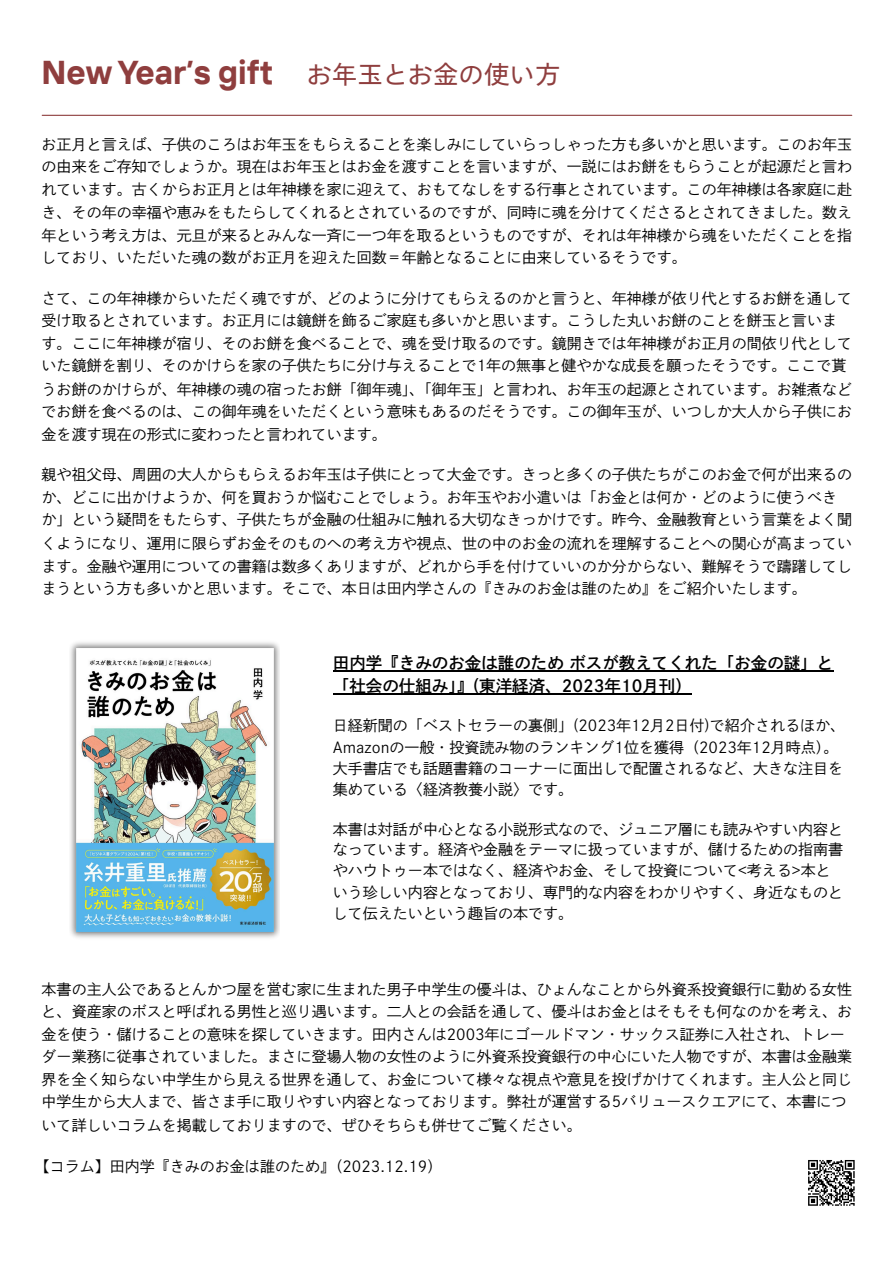
<style>
.page{position:relative;width:894px;height:1263px;background:#fff}
.page>*{position:absolute;margin:0;border:0;box-sizing:border-box;transform-origin:0 0}
.t1{font:700 33px "TT Interphases";color:#8f3e3e}
.t2{font:16.5px/22.5px "DMT Shuei Go Kin Std B";color:#000}
.t3{font:15px/22.6px "DMT Shuei Go Kin Std L";color:#000}
.s1{font-family:"Tazugane Info Std N";font-weight:400;font-size:25.5px}
</style>
<div class="page">
<hr style="left:42px;top:115px;width:809px;height:1px;background:#8f3e3e">
<img style="left:70px;top:642px;width:209px;height:296px">
<svg style="left:333px;top:670px;width:501px;height:25px"></svg>
<hr style="left:333px;top:671px;width:500px;height:1px;background:#000">
<hr style="left:333px;top:693px;width:358px;height:1px;background:#000">
<img style="left:808px;top:1160px;width:47px;height:46px">
<h1 class="t1" style="left:42px;top:51px;width:517px">New Year’s gift <span class="s1">お年玉とお金の使い方</span></h1>
<p class="t3" style="left:42px;top:133px;width:811px">お正月と言えば、子供のころはお年玉をもらえることを楽しみにしていらっしゃった方も多いかと思います。このお年玉の由来をご存知でしょうか。現在はお年玉とはお金を渡すことを言いますが、一説にはお餅をもらうことが起源だと言われています。古くからお正月とは年神様を家に迎えて、おもてなしをする行事とされています。この年神様は各家庭に赴き、その年の幸福や恵みをもたらしてくれるとされているのですが、同時に魂を分けてくださるとされてきました。数え年という考え方は、元旦が来るとみんな一斉に一つ年を取るというものですが、それは年神様から魂をいただくことを指しており、いただいた魂の数がお正月を迎えた回数＝年齢となることに由来しているそうです。</p>
<p class="t3" style="left:42px;top:287px;width:811px">さて、この年神様からいただく魂ですが、どのように分けてもらえるのかと言うと、年神様が依り代とするお餅を通して受け取るとされています。お正月には鏡餅を飾るご家庭も多いかと思います。こうした丸いお餅のことを餅玉と言います。ここに年神様が宿り、そのお餅を食べることで、魂を受け取るのです。鏡開きでは年神様がお正月の間依り代としていた鏡餅を割り、そのかけらを家の子供たちに分け与えることで1年の無事と健やかな成長を願ったそうです。ここで貰うお餅のかけらが、年神様の魂の宿ったお餅「御年魂」、「御年玉」と言われ、お年玉の起源とされています。お雑煮などでお餅を食べるのは、この御年魂をいただくという意味もあるのだそうです。この御年玉が、いつしか大人から子供にお金を渡す現在の形式に変わったと言われています。</p>
<p class="t3" style="left:42px;top:463px;width:811px">親や祖父母、周囲の大人からもらえるお年玉は子供にとって大金です。きっと多くの子供たちがこのお金で何が出来るのか、どこに出かけようか、何を買おうか悩むことでしょう。お年玉やお小遣いは「お金とは何か・どのように使うべきか」という疑問をもたらす、子供たちが金融の仕組みに触れる大切なきっかけです。昨今、金融教育という言葉をよく聞くようになり、運用に限らずお金そのものへの考え方や視点、世の中のお金の流れを理解することへの関心が高まっています。金融や運用についての書籍は数多くありますが、どれから手を付けていいのか分からない、難解そうで躊躇してしまうという方も多いかと思います。そこで、本日は田内学さんの『きみのお金は誰のため』をご紹介いたします。</p>
<h1 class="t2" style="left:333px;top:652px;width:502px">田内学『きみのお金は誰のためボスが教えてくれた「お金の謎」と「社会の仕組み」』(東洋経済、2023年10月刊）</h1>
<p class="t3" style="left:333px;top:715px;width:513px;line-height:21.3px">日経新聞の「ベストセラーの裏側」(2023年12月 2日付)で紹介されるほか、Amazonの一般・投資読み物のランキング1位を獲得（2023年12月時点）。大手書店でも話題書籍のコーナーに面出しで配置されるなど、大きな注目を集めている〈経済教養小説〉 です。</p>
<p class="t3" style="left:333px;top:818px;width:511px;line-height:21.1px">本書は対話が中心となる小説形式なので、ジュニア層にも読みやすい内容となっています。経済や金融をテーマに扱っていますが、儲けるための指南書やハウトゥー本ではなく、経済やお金、そして投資について&lt;考える&gt;本という珍しい内容となっており、専門的な内容をわかりやすく、身近なものとして伝えたいという趣旨の本です。</p>
<p class="t3" style="left:42px;top:977px;width:811px">本書の主人公であるとんかつ屋を営む家に生まれた男子中学生の優斗は、ひょんなことから外資系投資銀行に勤める女性と、資産家のボスと呼ばれる男性と巡り遇います。二人との会話を通して、優斗はお金とはそもそも何なのかを考え、お金を使う・儲けることの意味を探していきます。田内さんは2003年にゴールドマン・サックス証券に入社され、トレーダー業務に従事されていました。まさに登場人物の女性のように外資系投資銀行の中心にいた人物ですが、本書は金融業界を全く知らない中学生から見える世界を通して、お金について様々な視点や意見を投げかけてくれます。主人公と同じ中学生から大人まで、皆さま手に取りやすい内容となっております。弊社が運営する5バリュースクエアにて、本書について詳しいコラムを掲載しておりますので、ぜひそちらも併せてご覧ください。</p>
<p class="t3" style="left:35px;top:1155px;width:409px">【コラム】田内学『きみのお金は誰のため』（2023.12.19）</p>
</div>
